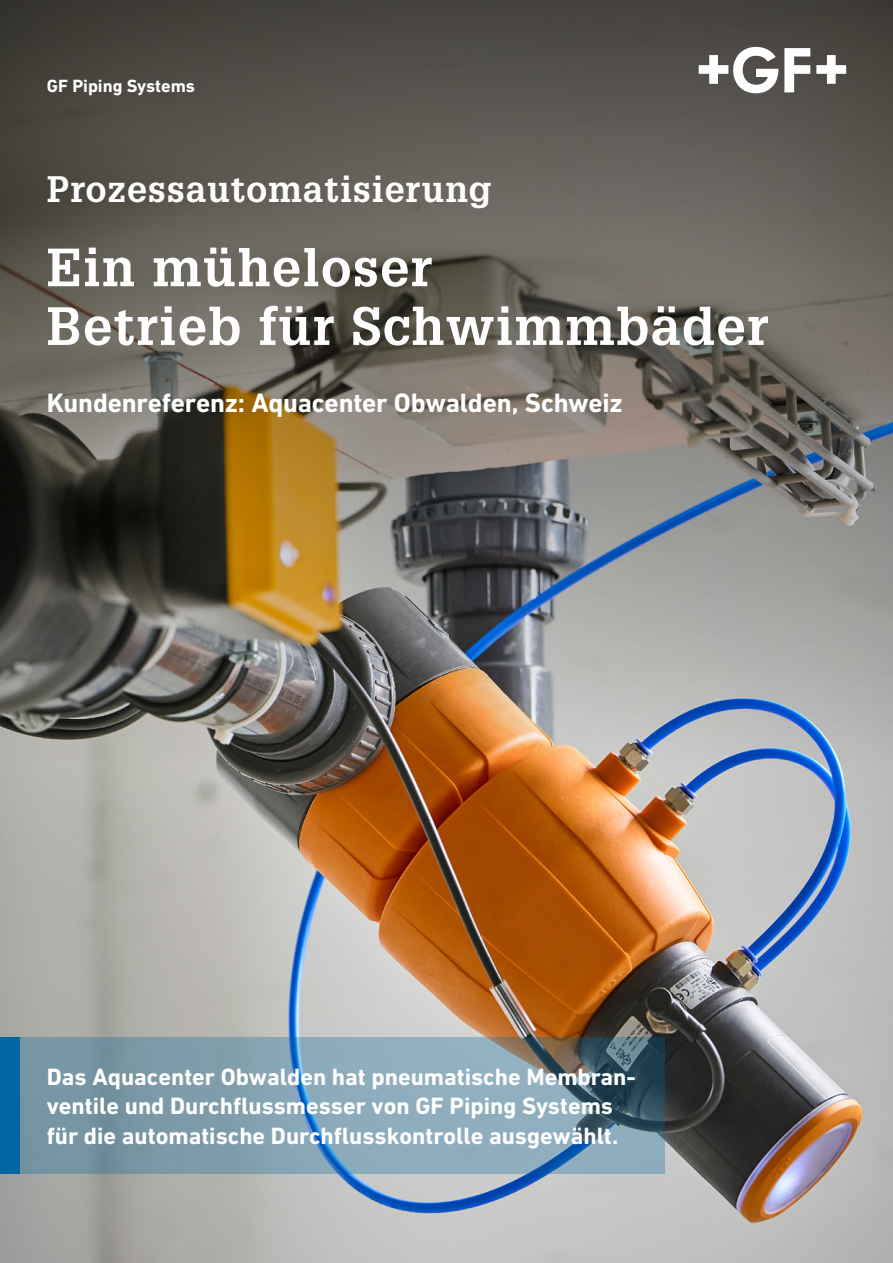
<style>
.page{position:relative;width:893px;height:1263px;background:#fff}
.page>*{position:absolute;margin:0;border:0;box-sizing:border-box;transform-origin:0 0}
.t1{font:700 52.5px/58.7px "Glypha LT Pro";letter-spacing:.025em;color:#fff}
.t2{font:700 36px "Glypha LT Pro";letter-spacing:.025em;color:#fff}
.t3{font:700 27px "DIN Next W1 G";letter-spacing:-.005em;color:#fff}
.t4{font:700 24px/29.4px "DIN Next W1 G";color:#fff}
.t5{font:700 18px "DIN Next W1 G";color:#fff}
</style>
<div class="page">
<img style="left:0;top:0;width:893px;height:1263px">
<svg style="left:699px;top:47px;width:79px;height:46px"></svg>
<svg style="left:784px;top:48px;width:26px;height:44px"></svg>
<svg style="left:816px;top:55px;width:30px;height:29px"></svg>
<svg style="left:20px;top:1037px;width:644px;height:137px;background:#7998a8"></svg>
<div style="left:0;top:1037px;width:20px;height:137px;background:#0067a2"></div>
<p class="t5" style="left:47px;top:76px;width:150px">GF Piping Systems</p>
<h2 class="t2" style="left:47px;top:167px;width:446px">Prozessautomatisierung</h2>
<h1 class="t1" style="left:47px;top:237px;width:723px">Ein müheloser<br>Betrieb für Schwimmbäder</h1>
<p class="t3" style="left:47px;top:387px;width:577px">Kundenreferenz: Aquacenter Obwalden, Schweiz</p>
<p class="t4" style="left:47px;top:1062px;width:591px">Das Aquacenter Obwalden hat pneumatische Membran&shy;ventile und Durchflussmesser von GF Piping Systems für die automatische Durchflusskontrolle ausgewählt.</p>
</div>
